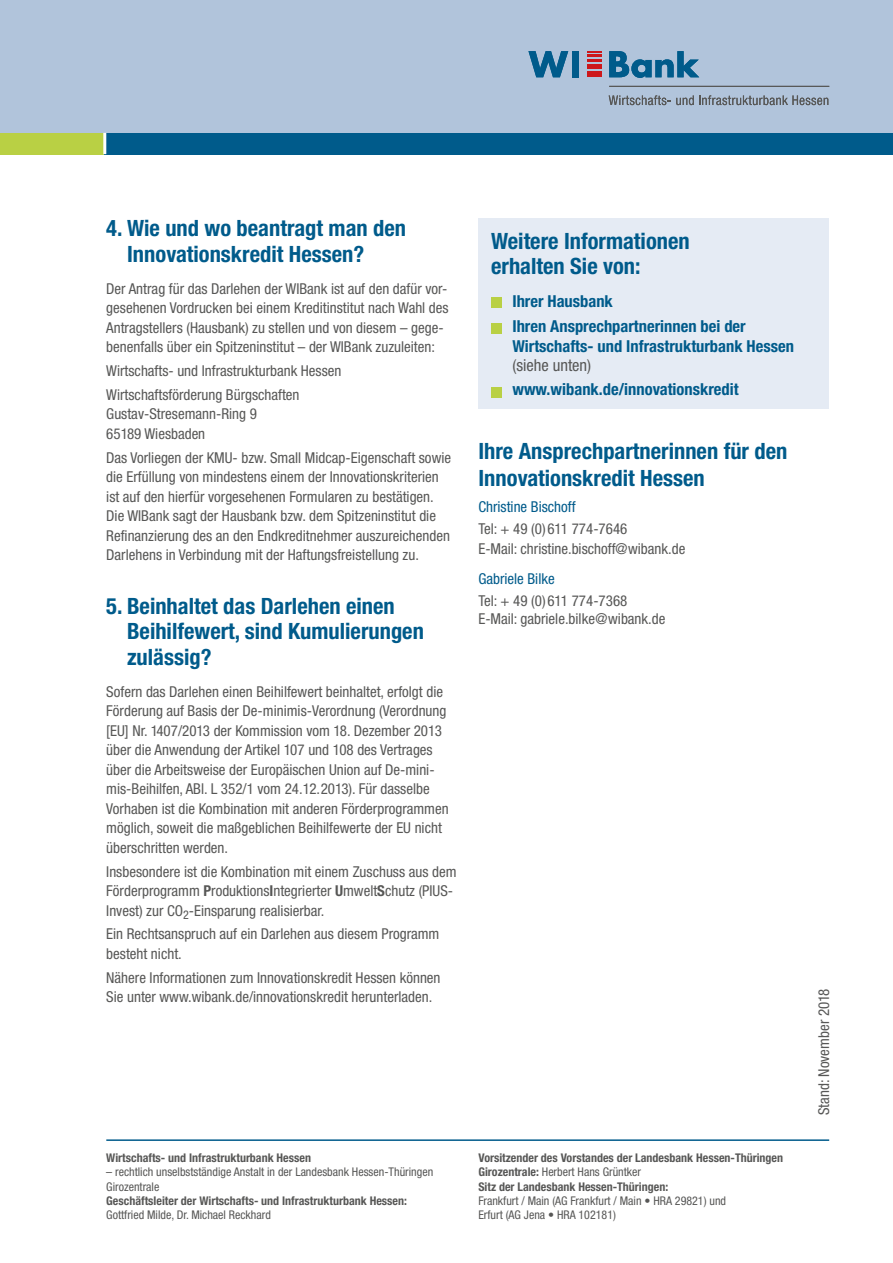
<style>
.page{position:relative;width:893px;height:1263px;background:#fff}
.page>*{position:absolute;margin:0;border:0;box-sizing:border-box;transform-origin:0 0}
.t1{font:700 condensed 22.5px/25.5px "Helvetica Neue";color:#005b8b}
.t2{font:700 condensed 16.5px/25.5px "Helvetica Neue";color:#005b8b}
.t3{font:condensed 16.5px "Helvetica Neue";color:#575756}
.t4{font:condensed 15px/19.5px "Helvetica Neue";color:#575756}
.t5{font:condensed 15px "Helvetica Neue";color:#005b8b}
.t6{font:700 condensed 12px/14.4px "Helvetica Neue";color:#575756}
.t7{font:condensed 12px/14.4px "Helvetica Neue";color:#575756}
.s1{font-weight:700}
.s2{font-weight:400}
</style>
<div class="page">
<div style="left:478px;top:219px;width:351px;height:190px;background:#e5ebf4"></div>
<div style="left:491px;top:297px;width:11px;height:11px;background:#b9d044"></div>
<div style="left:491px;top:323px;width:11px;height:11px;background:#b9d044"></div>
<div style="left:491px;top:387px;width:11px;height:11px;background:#b9d044"></div>
<hr style="left:106px;top:1139px;width:723px;height:2px;background:#005b8b">
<div style="left:0;top:0;width:893px;height:133px;background:#b1c4db"></div>
<div style="left:0;top:133px;width:893px;height:21px;background:#005b8b"></div>
<div style="left:0;top:133px;width:103px;height:21px;background:#b9d044"></div>
<hr style="left:103px;top:133px;width:3px;height:21px;background:#fff">
<svg style="left:528px;top:51px;width:40px;height:26px"></svg>
<div style="left:572px;top:51px;width:7px;height:26px;background:#005b8b"></div>
<hr style="left:609px;top:86px;width:220px;height:1px;background:#575756">
<svg style="left:609px;top:51px;width:90px;height:27px"></svg>
<div style="left:587px;top:71px;width:14px;height:6px;background:#cd171a"></div>
<div style="left:587px;top:64px;width:14px;height:5px;background:#cd171a"></div>
<hr style="left:587px;top:59px;width:14px;height:3px;background:#cd171a">
<svg style="left:587px;top:51px;width:14px;height:6px"></svg>
<svg style="left:609px;top:95px;width:219px;height:10px"></svg>
<h1 class="t1" style="left:127px;top:215px;width:280px;text-indent:-21px">4. Wie und wo beantragt man den<br>Innovationskredit Hessen?</h1>
<p class="t4" style="left:106px;top:279px;width:344px">Der Antrag für das Darlehen der WIBank ist auf den dafür vor&shy;gesehenen Vordrucken bei einem Kreditinstitut nach Wahl des Antragstellers (Hausbank) zu stellen und von diesem – gege&shy;benenfalls über ein Spitzeninstitut – der WIBank zuzuleiten:</p>
<p class="t4" style="left:106px;top:359px;width:237px;line-height:23.7px">Wirtschafts- und Infrastrukturbank Hessen<br>Wirtschaftsförderung Bürgschaften</p>
<p class="t4" style="left:106px;top:404px;width:152px">Gustav-Stresemann-Ring 9<br>65189 Wiesbaden</p>
<p class="t4" style="left:106px;top:447px;width:346px">Das Vorliegen der KMU- bzw. Small Midcap-Eigenschaft sowie die Erfüllung von mindestens einem der Innovationskriterien ist auf den hierfür vorgesehenen Formularen zu bestätigen.<br>Die WIBank sagt der Hausbank bzw. dem Spitzeninstitut die Refinanzierung des an den Endkreditnehmer auszureichenden Darlehens in Verbindung mit der Haftungsfreistellung zu.</p>
<h1 class="t1" style="left:127px;top:592px;width:298px;text-indent:-21px">5. Beinhaltet das Darlehen einen<br>Beihilfewert, sind Kumulierungen zulässig?</h1>
<p class="t4" style="left:106px;top:682px;width:344px">Sofern das Darlehen einen Beihilfewert beinhaltet, erfolgt die Förderung auf Basis der De-minimis-Verordnung (Verordnung [EU] Nr. 1407/2013 der Kommission vom 18. Dezember 2013 über die Anwendung der Artikel 107 und 108 des Vertrages über die Arbeitsweise der Europäischen Union auf De-mini&shy;mis-Beihilfen, ABl. L 352/1 vom 24.12.2013). Für dasselbe Vorhaben ist die Kombination mit anderen Förderprogrammen möglich, soweit die maßgeblichen Beihilfewerte der EU nicht überschritten werden.</p>
<p class="t4" style="left:106px;top:861px;width:352px">Insbesondere ist die Kombination mit einem Zuschuss aus dem<br>Förderprogramm <span class="s1">P</span>roduktions<span class="s1">I</span>ntegrierter <span class="s1">U</span>mwelt<span class="s1">S</span>chutz (PIUS-<br>Invest) zur CO<sub>2</sub>-Einsparung realisierbar.</p>
<p class="t4" style="left:106px;top:924px;width:335px">Ein Rechtsanspruch auf ein Darlehen aus diesem Programm besteht nicht.</p>
<p class="t4" style="left:106px;top:967px;width:336px">Nähere Informationen zum Innovationskredit Hessen können<br>Sie unter www.wibank.de/innovationskredit herunterladen.</p>
<h1 class="t1" style="left:491px;top:228px;width:200px">Weitere Informationen erhalten Sie von:</h1>
<p class="t2" style="left:512px;top:288px;width:235px">Ihrer Hausbank<br>Ihren Ansprechpartnerinnen bei der</p>
<p class="t2" style="left:512px;top:333px;width:283px">Wirtschafts- und Infrastrukturbank Hessen</p>
<p class="t3" style="left:512px;top:356px;width:80px">(siehe unten)</p>
<p class="t2" style="left:512px;top:376px;width:228px">www.wibank.de/innovationskredit</p>
<h1 class="t1" style="left:478px;top:437px;width:311px;line-height:27px">Ihre Ansprechpartnerinnen für den<br>Innovationskredit Hessen</h1>
<p class="t5" style="left:478px;top:498px;width:99px">Christine Bischoff</p>
<p class="t4" style="left:478px;top:519px;width:208px">Tel: + 49 (0) 611 774-7646<br>E-Mail: christine.bischoff@wibank.de</p>
<p class="t5" style="left:478px;top:570px;width:78px">Gabriele Bilke</p>
<p class="t4" style="left:478px;top:592px;width:189px;line-height:18px">Tel: + 49 (0) 611 774-7368<br>E-Mail: gabriele.bilke@wibank.de</p>
<p class="t6" style="left:106px;top:1150px;width:206px">Wirtschafts- und Infrastrukturbank Hessen</p>
<p class="t7" style="left:106px;top:1165px;width:328px">– rechtlich unselbstständige Anstalt in der Landesbank Hessen-Thüringen<br>Girozentrale</p>
<p class="t6" style="left:106px;top:1193px;width:302px">Geschäftsleiter der Wirtschafts- und Infrastrukturbank Hessen:</p>
<p class="t7" style="left:106px;top:1208px;width:166px">Gottfried Milde, Dr. Michael Reckhard</p>
<p class="t6" style="left:478px;top:1150px;width:306px">Vorsitzender des Vorstandes der Landesbank Hessen-Thüringen<br>Girozentrale: <span class="s2">Herbert Hans Grüntker<br></span>Sitz der Landesbank Hessen-Thüringen:</p>
<p class="t7" style="left:478px;top:1193px;width:249px">Frankfurt / Main (AG Frankfurt / Main • HRA 29821) und<br>Erfurt (AG Jena • HRA 102181)</p>
<p class="t4" style="left:814px;top:1115px;width:128px;rotate:-90deg">Stand: November 2018</p>
</div>
